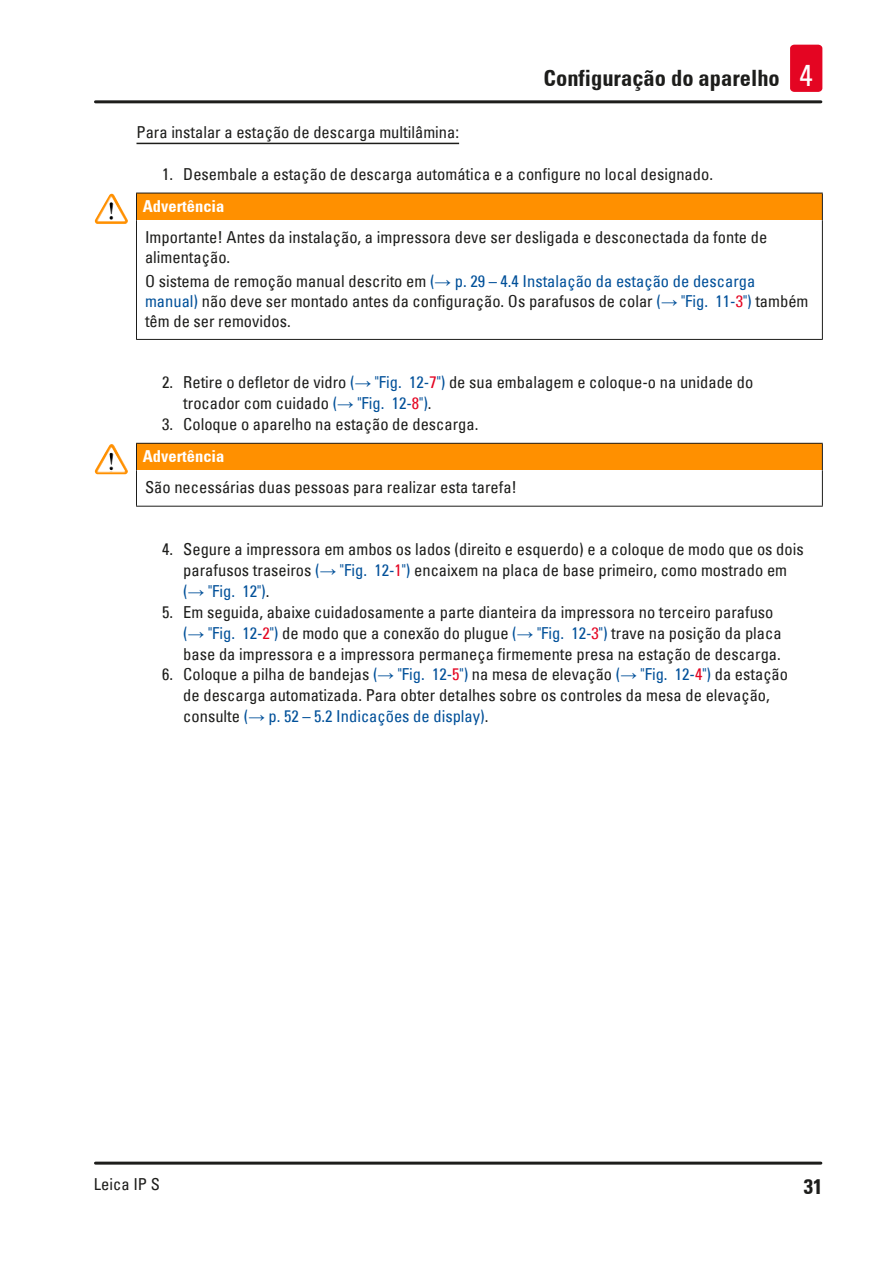
<style>
.page{position:relative;width:893px;height:1263px;background:#fff}
.page>*{position:absolute;margin:0;border:0;box-sizing:border-box;transform-origin:0 0}
.t1{font:700 condensed 22.5px "Univers";color:#1d1d1b}
.t2{font:700 condensed 21px "Univers";color:#1d1d1b}
.Source_of_danger{font:condensed 16.5px/20.9px "Univers";color:#1d1d1b}
.I_Topic{font:condensed 16.5px "Univers";color:#1d1d1b}
.Signalword__no_use_a{font:700 condensed 16.5px "Univers";color:#fff}
.s1{font-weight:400;font-size:30px;color:#fff}
.s2{color:#005099}
.s3{font-family:"Arial";font-stretch:normal;color:#005099}
.s4{color:#e40522}
</style>
<div class="page">
<hr style="left:95px;top:100px;width:726px;height:3px;background:#1d1d1b">
<hr style="left:95px;top:1161px;width:726px;height:3px;background:#1d1d1b">
<div style="left:790px;top:45px;width:32px;height:47px;background:#e40522;border-radius:4px"></div>
<hr style="left:136px;top:143px;width:323px;height:1px;background:#1d1d1b">
<div style="left:136px;top:193px;width:686px;height:27px;background:#ff9000"></div>
<hr style="left:136px;top:193px;width:687px;height:1px;background:#1d1d1b">
<svg style="left:136px;top:193px;width:1px;height:27px"></svg>
<svg style="left:822px;top:193px;width:1px;height:27px"></svg>
<hr style="left:136px;top:220px;width:1px;height:119px;background:#1d1d1b">
<hr style="left:822px;top:220px;width:1px;height:119px;background:#1d1d1b">
<hr style="left:136px;top:339px;width:687px;height:1px;background:#1d1d1b">
<img style="left:97px;top:194px;width:14px;height:23px">
<div style="left:136px;top:443px;width:686px;height:27px;background:#ff9000"></div>
<hr style="left:136px;top:443px;width:687px;height:1px;background:#1d1d1b">
<svg style="left:136px;top:444px;width:1px;height:26px"></svg>
<svg style="left:822px;top:444px;width:1px;height:26px"></svg>
<hr style="left:136px;top:470px;width:1px;height:36px;background:#1d1d1b">
<hr style="left:822px;top:470px;width:1px;height:36px;background:#1d1d1b">
<hr style="left:136px;top:506px;width:687px;height:1px;background:#1d1d1b">
<img style="left:97px;top:444px;width:14px;height:23px">
<h1 class="t1" style="left:544px;top:65px;width:271px">Configuração do aparelho <span class="s1">4</span></h1>
<p class="I_Topic" style="left:136px;top:122px;width:324px">Para instalar a estação de descarga multilâmina:</p>
<p class="Source_of_danger" style="left:162px;top:163px;width:552px">1. Desembale a estação de descarga automática e a configure no local designado.</p>
<p class="Signalword__no_use_a" style="left:143px;top:196px;width:83px">Advertência</p>
<p class="Source_of_danger" style="left:145px;top:227px;width:624px;line-height:19.8px">Importante! Antes da instalação, a impressora deve ser desligada e desconectada da fonte de alimentação.</p>
<p class="Source_of_danger" style="left:145px;top:271px;width:665px;line-height:19.8px">O sistema de remoção manual descrito em <span class="s2">(</span><span class="s3">→</span> <span class="s2">p. 29 – 4.4 Instalação da estação de descarga manual)</span> não deve ser montado antes da configuração. Os parafusos de colar <span class="s2">(</span><span class="s3">→</span> <span class="s2">"Fig. 11‑</span><span class="s4">3</span><span class="s2">")</span> também têm de ser removidos.</p>
<p class="Source_of_danger" style="left:183px;top:372px;width:572px;text-indent:-21px">2. Retire o defletor de vidro <span class="s2">(</span><span class="s3">→</span> <span class="s2">"Fig. 12‑</span><span class="s4">7</span><span class="s2">")</span> de sua embalagem e coloque-o na unidade do trocador com cuidado <span class="s2">(</span><span class="s3">→</span> <span class="s2">"Fig. 12‑</span><span class="s4">8</span><span class="s2">")</span>.</p>
<p class="Source_of_danger" style="left:162px;top:413px;width:318px">3. Coloque o aparelho na estação de descarga.</p>
<p class="Signalword__no_use_a" style="left:143px;top:446px;width:83px">Advertência</p>
<p class="Source_of_danger" style="left:145px;top:477px;width:374px">São necessárias duas pessoas para realizar esta tarefa!</p>
<p class="Source_of_danger" style="left:183px;top:539px;width:622px;text-indent:-21px">4. Segure a impressora em ambos os lados (direito e esquerdo) e a coloque de modo que os dois parafusos traseiros <span class="s2">(</span><span class="s3">→</span> <span class="s2">"Fig. 12‑</span><span class="s4">1</span><span class="s2">")</span> encaixem na placa de base primeiro, como mostrado em <span class="s2">(</span><span class="s3">→</span> <span class="s2">"Fig. 12")</span>.</p>
<p class="Source_of_danger" style="left:183px;top:601px;width:600px;text-indent:-21px">5. Em seguida, abaixe cuidadosamente a parte dianteira da impressora no terceiro parafuso <span class="s2">(</span><span class="s3">→</span> <span class="s2">"Fig. 12‑</span><span class="s4">2</span><span class="s2">")</span> de modo que a conexão do plugue <span class="s2">(</span><span class="s3">→</span> <span class="s2">"Fig. 12‑</span><span class="s4">3</span><span class="s2">")</span> trave na posição da placa base da impressora e a impressora permaneça firmemente presa na estação de descarga.</p>
<p class="Source_of_danger" style="left:183px;top:664px;width:606px;text-indent:-21px">6. Coloque a pilha de bandejas <span class="s2">(</span><span class="s3">→</span> <span class="s2">"Fig. 12‑</span><span class="s4">5</span><span class="s2">")</span> na mesa de elevação <span class="s2">(</span><span class="s3">→</span> <span class="s2">"Fig. 12‑</span><span class="s4">4</span><span class="s2">")</span> da estação de descarga automatizada. Para obter detalhes sobre os controles da mesa de elevação, consulte <span class="s2">(</span><span class="s3">→</span> <span class="s2">p. 52 – 5.2 Indicações de display)</span>.</p>
<p class="Source_of_danger" style="left:94px;top:1173px;width:67px">Leica IP S</p>
<p class="t2" style="left:804px;top:1173px;width:20px">31</p>
</div>
